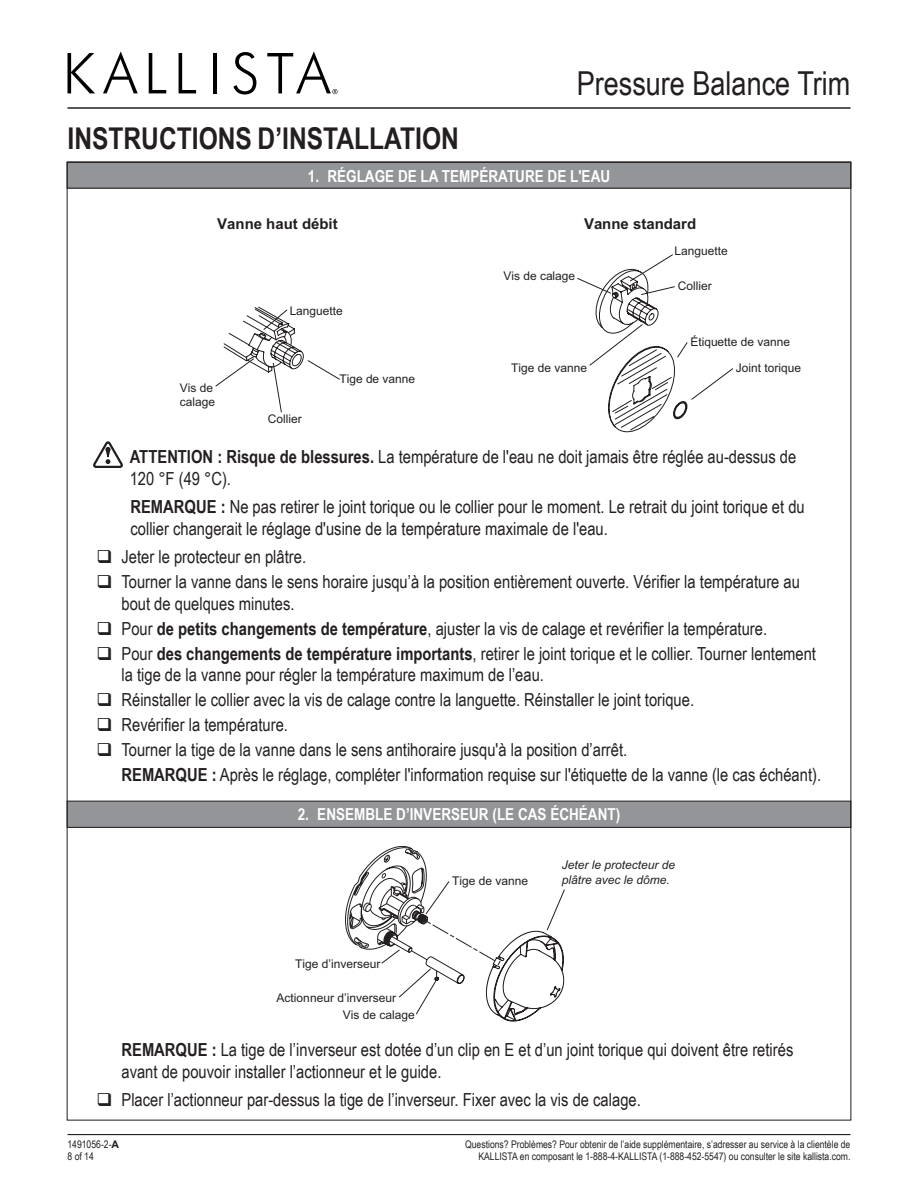
<style>
.page{position:relative;width:918px;height:1188px;background:#fff}
.page>*{position:absolute;margin:0;border:0;box-sizing:border-box;transform-origin:0 0}
.t1{font:33px "Arial Narrow";color:#231f20}
.t2{font:700 30px "Arial Narrow";color:#231f20}
.Body{font:18px/21.6px "Arial Narrow";color:#231f20}
.t3{font:700 16.5px "Arial Narrow";color:#fff}
.t4{font:700 15px "Arial";color:#231f20}
.t5{font:12px/14.4px "Arial";color:#231f20}
.t6{font:italic 12px/14.4px "Arial";color:#231f20}
.t7{font:10.5px/12.6px "Arial Narrow";color:#231f20}
.s1{font-weight:700}
.s2{font-family:"Arial";font-weight:700}
</style>
<div class="page">
<svg style="left:68px;top:53px;width:27px;height:40px"></svg>
<svg style="left:103px;top:51px;width:35px;height:42px"></svg>
<svg style="left:149px;top:53px;width:17px;height:40px"></svg>
<svg style="left:179px;top:53px;width:17px;height:40px"></svg>
<hr style="left:213px;top:53px;width:4px;height:40px;background:#000">
<svg style="left:233px;top:52px;width:23px;height:42px"></svg>
<svg style="left:267px;top:51px;width:70px;height:43px"></svg>
<hr style="left:68px;top:107px;width:782px;height:2px;background:#231f20">
<hr style="left:68px;top:1134px;width:782px;height:1px;background:#231f20">
<div style="left:67px;top:162px;width:784px;height:26px;background:#939598"></div>
<div style="left:67px;top:162px;width:784px;height:27px;border:1px solid #231f20"></div>
<div style="left:67px;top:801px;width:784px;height:26px;background:#939598"></div>
<div style="left:67px;top:801px;width:784px;height:27px;border:1px solid #231f20"></div>
<svg style="left:94px;top:441px;width:29px;height:27px"></svg>
<svg style="left:215px;top:306px;width:125px;height:106px"></svg>
<svg style="left:577px;top:254px;width:156px;height:179px"></svg>
<svg style="left:345px;top:846px;width:220px;height:175px"></svg>
<h2 class="t2" style="left:68px;top:115px;width:393px">INSTRUCTIONS D’INSTALLATION</h2>
<h1 class="t1" style="left:577px;top:59px;width:275px">Pressure Balance Trim</h1>
<p class="t3" style="left:308px;top:163px;width:304px">1. RÉGLAGE DE LA TEMPÉRATURE DE L'EAU</p>
<p class="t4" style="left:217px;top:213px;width:122px">Vanne haut débit</p>
<p class="t4" style="left:584px;top:213px;width:114px">Vanne standard</p>
<p class="t5" style="left:180px;top:380px;width:37px">Vis de calage</p>
<p class="t5" style="left:290px;top:303px;width:55px">Languette</p>
<p class="t5" style="left:268px;top:412px;width:35px">Collier</p>
<p class="t5" style="left:339px;top:371px;width:77px">Tige de vanne</p>
<p class="t5" style="left:503px;top:268px;width:73px">Vis de calage</p>
<p class="t5" style="left:511px;top:361px;width:77px">Tige de vanne</p>
<p class="t5" style="left:674px;top:244px;width:55px">Languette</p>
<p class="t5" style="left:678px;top:279px;width:35px">Collier</p>
<p class="t5" style="left:690px;top:335px;width:101px">Étiquette de vanne</p>
<p class="t5" style="left:736px;top:361px;width:67px">Joint torique</p>
<p class="Body" style="left:130px;top:445px;width:668px"><span class="s1">ATTENTION : Risque de blessures.</span> La température de l'eau ne doit jamais être réglée au-dessus de<br>120 °F (49 °C).</p>
<p class="Body" style="left:130px;top:495px;width:676px"><span class="s1">REMARQUE :</span> Ne pas retirer le joint torique ou le collier pour le moment. Le retrait du joint torique et du collier changerait le réglage d'usine de la température maximale de l'eau.</p>
<p class="Body" style="left:122px;top:545px;width:186px">Jeter le protecteur en plâtre.</p>
<p class="Body" style="left:122px;top:570px;width:680px">Tourner la vanne dans le sens horaire jusqu’à la position entièrement ouverte. Vérifier la température au bout de quelques minutes.</p>
<p class="Body" style="left:122px;top:617px;width:647px">Pour <span class="s1">de petits changements de température</span>, ajuster la vis de calage et revérifier la température.</p>
<p class="Body" style="left:122px;top:642px;width:696px">Pour <span class="s1">des changements de température importants</span>, retirer le joint torique et le collier. Tourner lentement la tige de la vanne pour régler la température maximum de l’eau.</p>
<p class="Body" style="left:122px;top:688px;width:574px">Réinstaller le collier avec la vis de calage contre la languette. Réinstaller le joint torique.</p>
<p class="Body" style="left:122px;top:713px;width:168px">Revérifier la température.</p>
<p class="Body" style="left:122px;top:738px;width:507px">Tourner la tige de la vanne dans le sens antihoraire jusqu'à la position d’arrêt.</p>
<p class="Body" style="left:122px;top:763px;width:701px"><span class="s1">REMARQUE :</span> Après le réglage, compléter l'information requise sur l'étiquette de la vanne (le cas échéant).</p>
<p class="t3" style="left:298px;top:802px;width:324px">2. ENSEMBLE D’INVERSEUR (LE CAS ÉCHÉANT)</p>
<p class="t5" style="left:295px;top:956px;width:87px">Tige d’inverseur</p>
<p class="t5" style="left:277px;top:991px;width:121px">Actionneur d’inverseur</p>
<p class="t5" style="left:343px;top:1008px;width:74px">Vis de calage</p>
<p class="t5" style="left:452px;top:874px;width:78px">Tige de vanne</p>
<p class="t6" style="left:562px;top:858px;width:115px">Jeter le protecteur de plâtre avec le dôme.</p>
<p class="Body" style="left:122px;top:1039px;width:673px"><span class="s1">REMARQUE :</span> La tige de l’inverseur est dotée d’un clip en E et d’un joint torique qui doivent être retirés avant de pouvoir installer l’actionneur et le guide.</p>
<p class="Body" style="left:122px;top:1089px;width:521px">Placer l’actionneur par-dessus la tige de l’inverseur. Fixer avec la vis de calage.</p>
<p class="t7" style="left:68px;top:1137px;width:53px">1491056-2-<span class="s2">A<br></span>8 of 14</p>
<p class="t7" style="left:465px;top:1137px;width:387px;text-align:right">Questions? Problèmes? Pour obtenir de l’aide supplémentaire, s’adresser au service à la clientèle de<br>KALLISTA en composant le 1-888-4-KALLISTA (1-888-452-5547) ou consulter le site kallista.com.</p>
</div>
